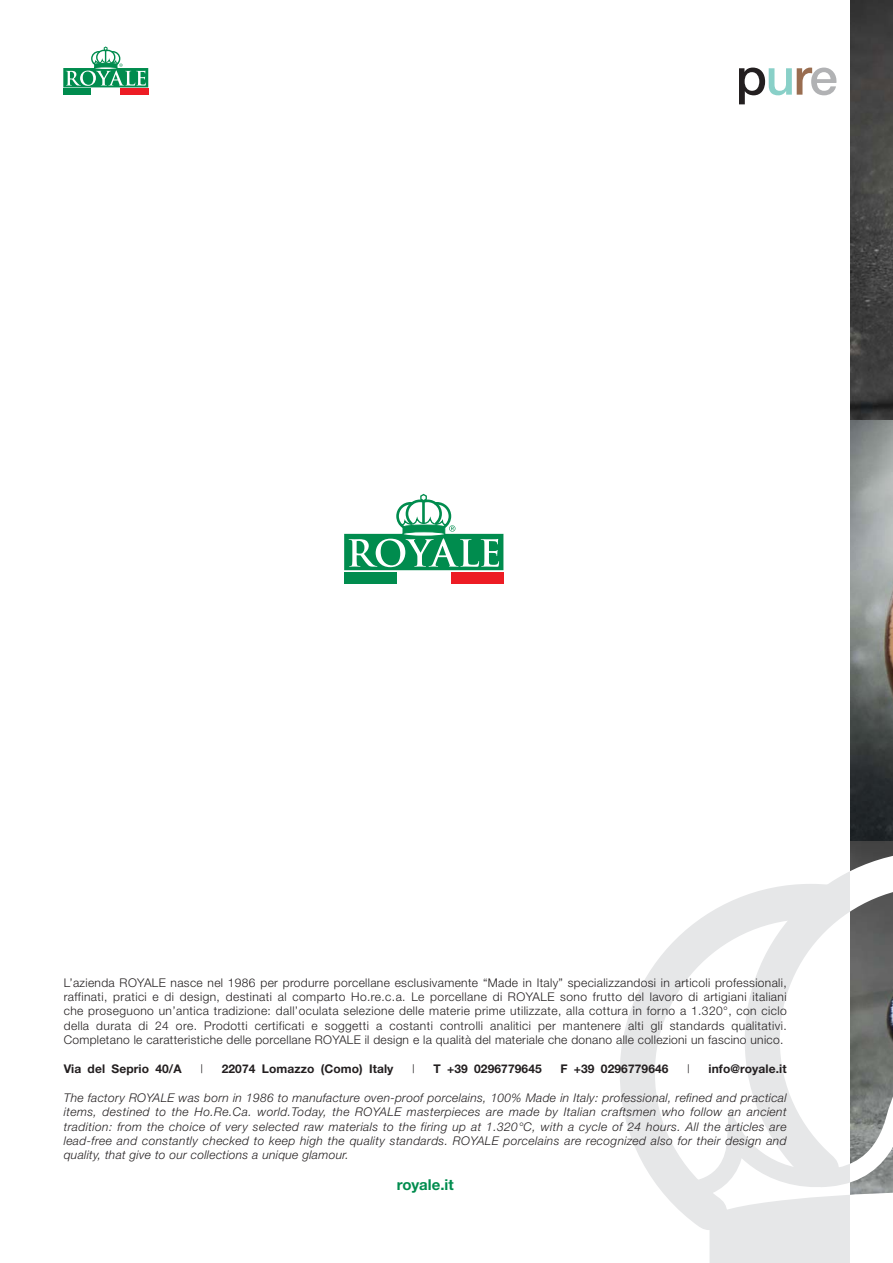
<style>
.page{position:relative;width:893px;height:1263px;background:#fff}
.page>*{position:absolute;margin:0;border:0;box-sizing:border-box;transform-origin:0 0}
.t1{font:500 51px "Helvetica Neue";color:#231f20}
.t2{font:700 15px "Helvetica Neue";color:#008c4e}
.t3{font:300 12px/14.4px "Helvetica Neue";letter-spacing:.025em;color:#231f20;text-align:justify}
.t4{font:italic 300 12px/14.4px "Helvetica Neue";letter-spacing:.025em;color:#231f20;text-align:justify}
.t5{font:700 12px "Helvetica Neue";letter-spacing:.01em;color:#231f20}
.s1{color:#89d0c8}
.s2{color:#996d50}
.s3{color:#b1b2b4}
</style>
<div class="page">
<svg style="left:620px;top:959px;width:39px;height:228px"></svg>
<svg style="left:659px;top:913px;width:50px;height:317px"></svg>
<img style="left:850px;top:0;width:43px;height:421px">
<svg style="left:850px;top:421px;width:43px;height:323px;background:#888d8a"></svg>
<svg style="left:344px;top:493px;width:159px;height:77px"></svg>
<div style="left:451px;top:572px;width:53px;height:12px;background:#ed1c24"></div>
<div style="left:344px;top:572px;width:53px;height:12px;background:#008c4e"></div>
<svg style="left:709px;top:744px;width:184px;height:519px"></svg>
<svg style="left:63px;top:46px;width:85px;height:41px"></svg>
<div style="left:120px;top:89px;width:28px;height:6px;background:#ed1c24"></div>
<div style="left:63px;top:89px;width:29px;height:6px;background:#008c4e"></div>
<h1 class="t1" style="left:736px;top:58px;width:103px">p<span class="s1">u</span><span class="s2">r</span><span class="s3">e</span></h1>
<p class="t3" style="left:64px;top:976px;width:724px">L’azienda ROYALE nasce nel 1986 per produrre porcellane esclusivamente “Made in Italy” specializzandosi in articoli professionali, raffinati, pratici e di design, destinati al comparto Ho.re.c.a. Le porcellane di ROYALE sono frutto del lavoro di artigiani italiani che proseguono un’antica tradizione: dall’oculata selezione delle materie prime utilizzate, alla cottura in forno a 1.320°, con ciclo della durata di 24 ore. Prodotti certificati e soggetti a costanti controlli analitici per mantenere alti gli standards qualitativi.<br>Completano le caratteristiche delle porcellane ROYALE il design e la qualità del materiale che donano alle collezioni un fascino unico.</p>
<p class="t5" style="left:64px;top:1064px;width:119px">Via del Seprio 40/A</p>
<p class="t3" style="left:200px;top:1063px;width:4px">|</p>
<p class="t5" style="left:222px;top:1064px;width:173px">22074 Lomazzo (Como) Italy</p>
<p class="t3" style="left:412px;top:1063px;width:4px">|</p>
<p class="t5" style="left:433px;top:1064px;width:110px">T +39 0296779645</p>
<p class="t5" style="left:560px;top:1064px;width:110px">F +39 0296779646</p>
<p class="t3" style="left:687px;top:1063px;width:4px">|</p>
<p class="t5" style="left:708px;top:1064px;width:80px">info@royale.it</p>
<p class="t4" style="left:64px;top:1091px;width:724px">The factory ROYALE was born in 1986 to manufacture oven-proof porcelains, 100% Made in Italy: professional, refined and practical items, destined to the Ho.Re.Ca. world.Today, the ROYALE masterpieces are made by Italian craftsmen who follow an ancient tradition: from the choice of very selected raw materials to the firing up at 1.320°C, with a cycle of 24 hours. All the articles are lead-free and constantly checked to keep high the quality standards. ROYALE porcelains are recognized also for their design and quality, that give to our collections a unique glamour.</p>
<p class="t2" style="left:397px;top:1180px;width:58px">royale.it</p>
</div>
